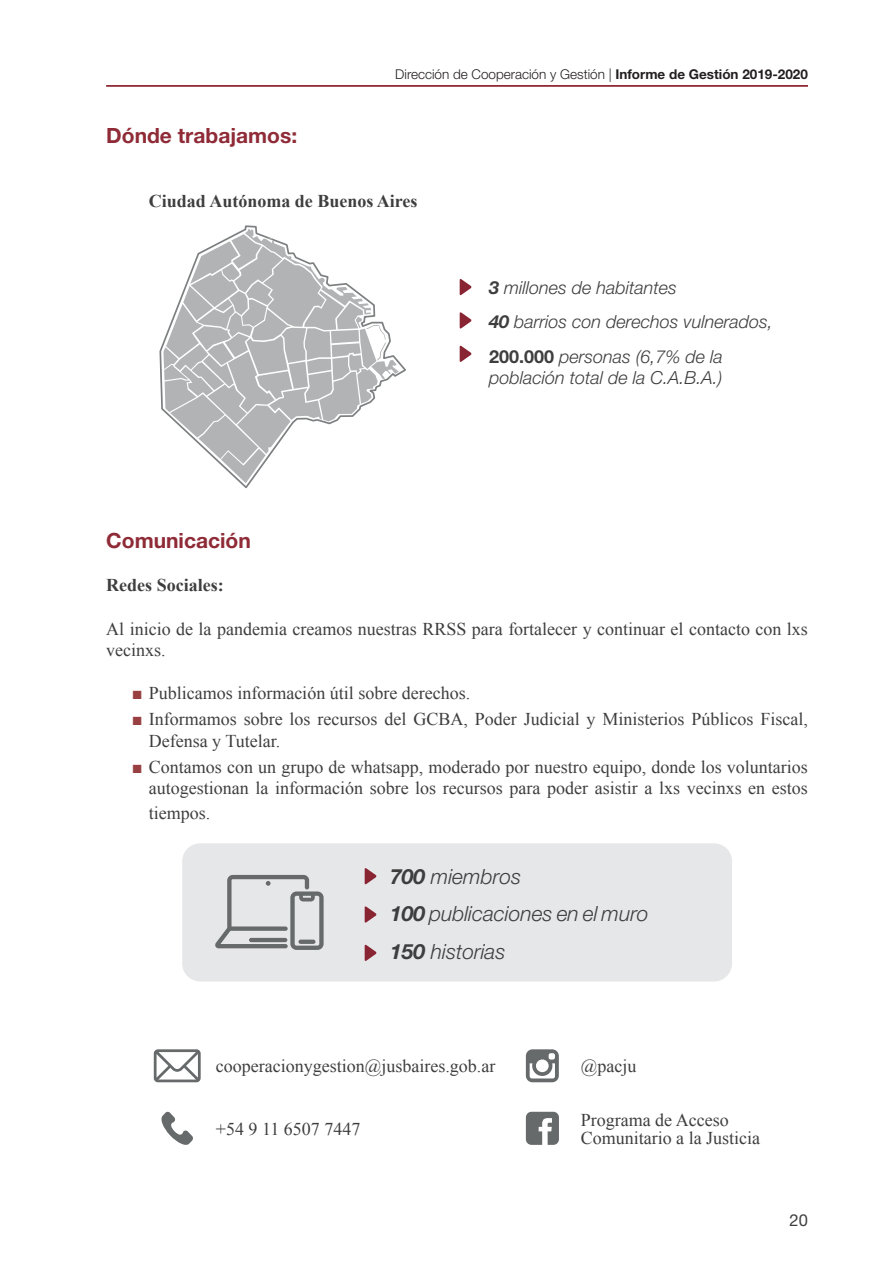
<style>
.page{position:relative;width:893px;height:1263px;background:#fff}
.page>*{position:absolute;margin:0;border:0;box-sizing:border-box;transform-origin:0 0}
.t1{font:italic 300 21px/38px "Helvetica Neue LT Std";color:#3e3e3f}
.t2{font:700 21px "Helvetica Neue LT Std";color:#8f2b37}
.t3{font:18px/21.6px "Times New Roman";color:#3e3e3f}
.t4{font:italic 300 18px/34.3px "Helvetica Neue LT Std";color:#3e3e3f}
.t5{font:700 18px "Times New Roman";color:#3e3e3f}
.t6{font:16.5px "Helvetica Neue LT Std";color:#3e3e3f}
.t7{font:300 13.5px "Helvetica Neue LT Std";color:#231f20}
.s1{font-weight:700}
.s2{font-weight:700;font-style:normal}
.s3{color:#983f42}
</style>
<div class="page">
<hr style="left:106px;top:85px;width:702px;height:2px;background:#8f2b37">
<svg style="left:460px;top:279px;width:12px;height:16px"></svg>
<svg style="left:460px;top:312px;width:12px;height:17px"></svg>
<svg style="left:460px;top:345px;width:12px;height:17px"></svg>
<svg style="left:159px;top:225px;width:247px;height:264px"></svg>
<svg style="left:163px;top:229px;width:236px;height:254px"></svg>
<div style="left:182px;top:843px;width:550px;height:138px;background:#e6e7e9;border-radius:18px"></div>
<svg style="left:365px;top:906px;width:12px;height:17px"></svg>
<svg style="left:365px;top:868px;width:12px;height:17px"></svg>
<svg style="left:365px;top:944px;width:12px;height:17px"></svg>
<svg style="left:215px;top:875px;width:109px;height:75px"></svg>
<div style="left:298px;top:939px;width:17px;height:5px;background:#666a6a;border-radius:2px"></div>
<svg style="left:526px;top:1112px;width:33px;height:33px"></svg>
<svg style="left:526px;top:1049px;width:33px;height:33px"></svg>
<svg style="left:154px;top:1049px;width:47px;height:33px"></svg>
<svg style="left:161px;top:1111px;width:32px;height:34px"></svg>
<p class="t2" style="left:106px;top:122px;width:192px">Dónde trabajamos:</p>
<p class="t7" style="left:395px;top:66px;width:414px">Dirección de Cooperación y Gestión | <span class="s1">Informe de Gestión 2019-2020</span></p>
<p class="t5" style="left:149px;top:189px;width:270px">Ciudad Autónoma de Buenos Aires</p>
<p class="t4" style="left:489px;top:270px;width:285px"><span class="s1">3</span> millones de habitantes<br><span class="s1">40</span> barrios con derechos vulnerados,<br><span class="s2">200.000</span> personas (6,7% de la</p>
<p class="t4" style="left:489px;top:360px;width:235px">población total de la C.A.B.A.)</p>
<p class="t2" style="left:106px;top:528px;width:146px">Comunicación</p>
<p class="t5" style="left:106px;top:573px;width:119px">Redes Sociales:</p>
<p class="t3" style="left:106px;top:617px;width:703px">Al inicio de la pandemia creamos nuestras RRSS para fortalecer y continuar el contacto con lxs vecinxs.</p>
<p class="t3" style="left:132px;top:682px;width:340px"><span class="s3">■</span> Publicamos información útil sobre derechos.</p>
<p class="t3" style="left:149px;top:708px;width:661px;text-indent:-17px"><span class="s3">■</span> Informamos sobre los recursos del GCBA, Poder Judicial y Ministerios Públicos Fiscal,<br>Defensa y Tutelar.</p>
<p class="t3" style="left:132px;top:755px;width:678px;text-align:right"><span class="s3">■</span> Contamos con un grupo de whatsapp, moderado por nuestro equipo, donde los voluntarios autogestionan la información sobre los recursos para poder asistir a lxs vecinxs en estos</p>
<p class="t3" style="left:149px;top:802px;width:63px">tiempos.</p>
<p class="t1" style="left:390px;top:857px;width:260px"><span class="s1">700</span> miembros<br><span class="s1">100</span> publicaciones en el muro<br><span class="s1">150</span> historias</p>
<p class="t3" style="left:216px;top:1055px;width:281px">cooperacionygestion@jusbaires.gob.ar</p>
<p class="t3" style="left:581px;top:1055px;width:57px">@pacju</p>
<p class="t3" style="left:216px;top:1117px;width:146px">+54 9 11 6507 7447</p>
<p class="t3" style="left:581px;top:1110px;width:181px;line-height:18px">Programa de Acceso<br>Comunitario a la Justicia</p>
<p class="t6" style="left:790px;top:1210px;width:20px">20</p>
</div>
